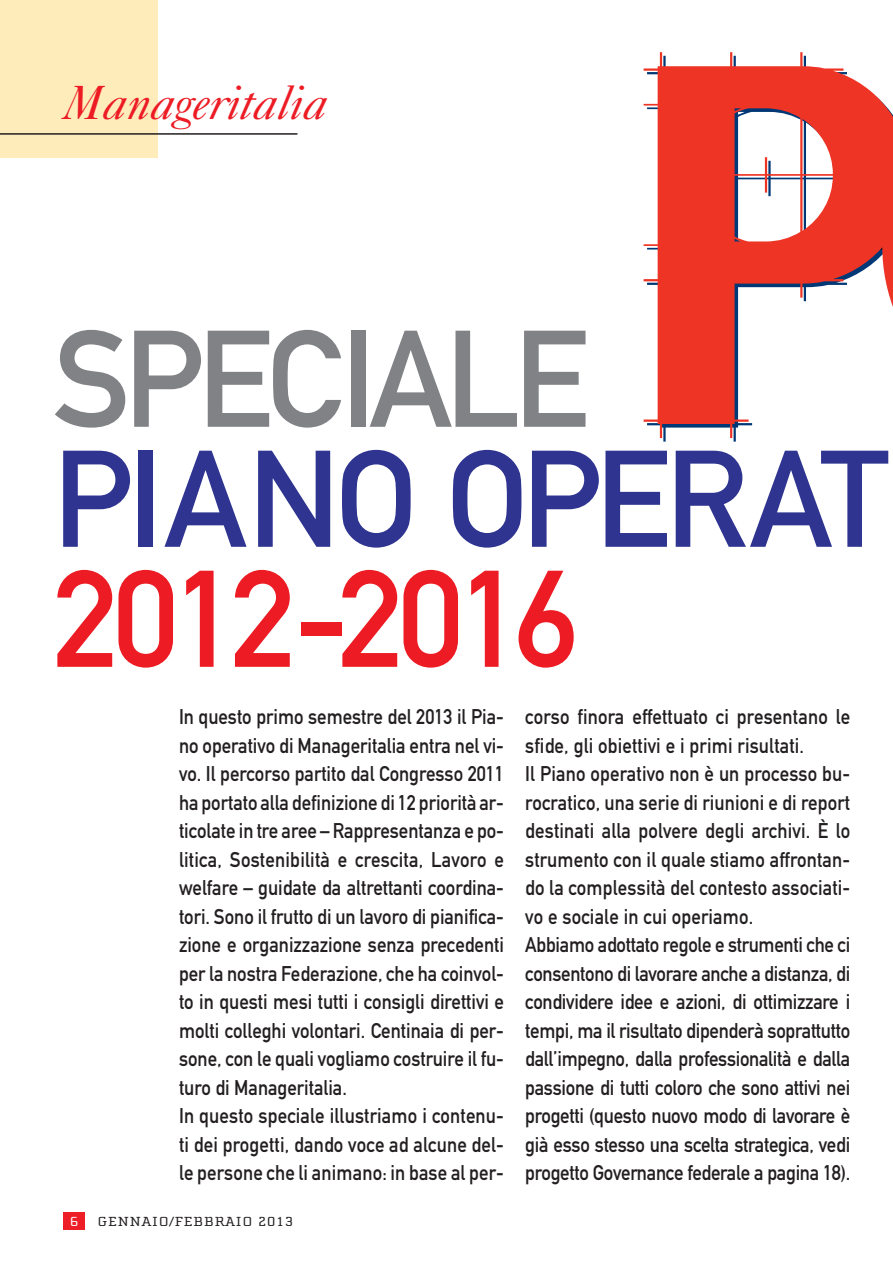
<style>
.page{position:relative;width:893px;height:1263px;background:#fff}
.page>*{position:absolute;margin:0;border:0;box-sizing:border-box;transform-origin:0 0}
.t1{font:135px "DIN Mittelschrift";letter-spacing:-.035em;color:#2e3490}
.t2{font:135px "DIN Mittelschrift";letter-spacing:-.035em;color:#ed1c24}
.t3{font:135px "DIN Mittelschrift";letter-spacing:-.05em;color:#808285}
.t4{font:italic 48px "Caslon Five Forty";letter-spacing:-.005em;color:#ed1c24}
.t5{font:21px/28.5px "DIN Mittelschrift";color:#231f20;scale:.9 1}
.t6{font:13.5px "Cholla Slab";letter-spacing:.05em;color:#231f20;scale:1.2 1}
.t7{font:13.5px "Cholla Slab";color:#fff;scale:1.2 1}
</style>
<div class="page">
<div style="left:0;top:0;width:157px;height:158px;background:#ffecbb"></div>
<div style="left:64px;top:1212px;width:21px;height:17px;background:#ed1e25"></div>
<hr style="left:0;top:133px;width:297px;height:2px;background:#231f20">
<svg style="left:644px;top:52px;width:224px;height:386px;fill:#ee3424"></svg>
<svg style="left:868px;top:89px;width:25px;height:218px"></svg>
<h2 class="t4" style="left:64px;top:86px;width:265px">Manageritalia</h2>
<h1 class="t3" style="left:53px;top:331px;width:537px">SPECIALE</h1>
<h1 class="t1" style="left:53px;top:451px;width:837px">PIANO OPERAT</h1>
<h1 class="t2" style="left:53px;top:571px;width:527px">2012-2016</h1>
<p class="t5" style="left:179px;top:705px;width:363px">In questo primo semestre del 2013 il Pia&shy;no operativo di Manageritalia entra nel vi&shy;vo. Il percorso partito dal Congresso 2011 ha portato alla definizione di 12 priorità ar&shy;ticolate in tre aree – Rappresentanza e po&shy;litica, Sostenibilità e crescita, Lavoro e welfare – guidate da altrettanti coordina&shy;tori. Sono il frutto di un lavoro di pianifica&shy;zione e organizzazione senza precedenti per la nostra Federazione, che ha coinvol&shy;to in questi mesi tutti i consigli direttivi e molti colleghi volontari. Centinaia di per&shy;sone, con le quali vogliamo costruire il fu&shy;turo di Manageritalia.<br>In questo speciale illustriamo i contenu&shy;ti dei progetti, dando voce ad alcune del&shy;le persone che li animano: in base al per-</p>
<p class="t5" style="left:525px;top:705px;width:363px">corso finora effettuato ci presentano le sfide, gli obiettivi e i primi risultati.<br>Il Piano operativo non è un processo bu&shy;rocratico, una serie di riunioni e di report destinati alla polvere degli archivi. È lo strumento con il quale stiamo affrontan&shy;do la complessità del contesto associati&shy;vo e sociale in cui operiamo.<br>Abbiamo adottato regole e strumenti che ci consentono di lavorare anche a distanza, di condividere idee e azioni, di ottimizzare i tempi, ma il risultato dipenderà soprattutto dall’impegno, dalla professionalità e dalla passione di tutti coloro che sono attivi nei progetti (questo nuovo modo di lavorare è già esso stesso una scelta strategica, vedi progetto Governance federale a pagina 18).</p>
<p class="t7" style="left:70px;top:1216px;width:8px">6</p>
<p class="t6" style="left:98px;top:1216px;width:165px">GENNAIO/FEBBRAIO 2013</p>
</div>
